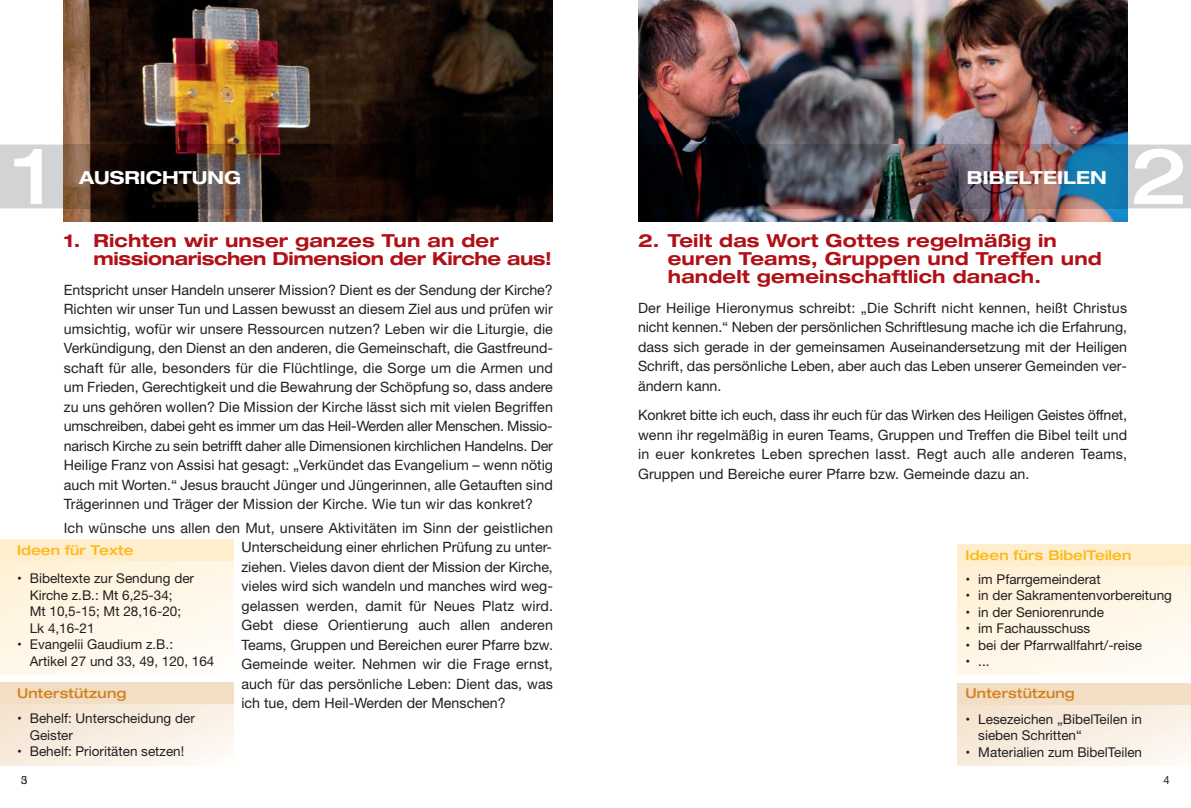
<style>
.page{position:relative;width:1191px;height:808px;background:#fff}
.page>*{position:absolute;margin:0;border:0;box-sizing:border-box;transform-origin:0 0}
.t1{font:500 expanded 78px "Helvetica Neue LT Std";color:#fff}
.t2{font:700 expanded 18px/18px "Helvetica Neue LT Std";letter-spacing:.01em;color:#b01016}
.t3{font:700 expanded 18px/18px "Helvetica Neue LT Std";letter-spacing:-.02em;color:#b01016}
.t4{font:700 expanded 18px "Helvetica Neue LT Std";color:#fff}
.t5{font:14.25px/19.5px "Helvetica Neue LT Std";letter-spacing:.005em;color:#231f20;text-align:justify}
.t6{font:13.5px/16.5px "Helvetica Neue";color:#231f20}
.t7{font:500 expanded 13.5px "Helvetica Neue LT Std";letter-spacing:.01em;color:#fdb813}
.t8{font:500 expanded 13.5px "Helvetica Neue LT Std";letter-spacing:.01em;color:#d2831f}
.t9{font:100 11.25px "Helvetica Neue";color:#231f20}
.t10{font:11.25px "Helvetica Neue LT Std";color:#231f20}
.s1{font-family:"Helvetica Neue LT Std";font-weight:400}
</style>
<div class="page">
<img style="left:64px;top:0;width:489px;height:221px">
<div style="left:0;top:145px;width:553px;height:63px;background:#d1d3d4"></div>
<img style="left:64px;top:145px;width:488px;height:63px">
<img style="left:638px;top:0;width:489px;height:221px">
<div style="left:1127px;top:145px;width:64px;height:63px;background:#d1d3d4"></div>
<img style="left:638px;top:145px;width:489px;height:63px">
<div style="left:957px;top:553px;width:234px;height:122px;background:linear-gradient(to right,#fff3dd,#fff9ee)"></div>
<div style="left:957px;top:683px;width:234px;height:82px;background:linear-gradient(to right,#f6e6d4,#fcf4ed)"></div>
<div style="left:957px;top:683px;width:234px;height:22px;background:#f2ddc5"></div>
<div style="left:957px;top:545px;width:234px;height:21px;background:#ffeece"></div>
<div style="left:0;top:543px;width:234px;height:131px;background:linear-gradient(to right,#fff4df,#fff9ef)"></div>
<div style="left:0;top:691px;width:234px;height:74px;background:linear-gradient(to right,#f6e6d4,#fcf6ef)"></div>
<div style="left:0;top:540px;width:234px;height:21px;background:#ffeece"></div>
<div style="left:0;top:683px;width:234px;height:21px;background:#f2ddc5"></div>
<h1 class="t1" style="left:12px;top:148px;width:41px">1</h1>
<p class="t4" style="left:79px;top:172px;width:163px">AUSRICHTUNG</p>
<p class="t3" style="left:94px;top:233px;width:460px;text-indent:-30px">1. Richten wir unser ganzes Tun an der missionarischen Dimension der Kirche aus!</p>
<p class="t5" style="left:64px;top:281px;width:491px">Entspricht unser Handeln unserer Mission? Dient es der Sendung der Kirche?<br>Richten wir unser Tun und Lassen bewusst an diesem Ziel aus und prüfen wir umsichtig, wofür wir unsere Ressourcen nutzen? Leben wir die Liturgie, die Verkündigung, den Dienst an den anderen, die Gemeinschaft, die Gastfreund&shy;schaft für alle, besonders für die Flüchtlinge, die Sorge um die Armen und um Frieden, Gerechtigkeit und die Bewahrung der Schöpfung so, dass andere zu uns gehören wollen? Die Mission der Kirche lässt sich mit vielen Begriffen umschreiben, dabei geht es immer um das Heil-Werden aller Menschen. Missio&shy;narisch Kirche zu sein betrifft daher alle Dimensionen kirchlichen Handelns. Der Heilige Franz von Assisi hat gesagt: „Verkündet das Evangelium – wenn nötig auch mit Worten.“ Jesus braucht Jünger und Jüngerinnen, alle Getauften sind Trägerinnen und Träger der Mission der Kirche. Wie tun wir das konkret?</p>
<p class="t5" style="left:241px;top:519px;width:313px;text-indent:-178px">Ich wünsche uns allen den Mut, unsere Aktivitäten im Sinn der geistlichen Unterscheidung einer ehrlichen Prüfung zu unter&shy;ziehen. Vieles davon dient der Mission der Kirche, vieles wird sich wandeln und manches wird weg&shy;gelassen werden, damit für Neues Platz wird.<br>Gebt diese Orientierung auch allen anderen Teams, Gruppen und Bereichen eurer Pfarre bzw.<br>Gemeinde weiter. Nehmen wir die Frage ernst, auch für das persönliche Leben: Dient das, was ich tue, dem Heil-Werden der Menschen?</p>
<p class="t7" style="left:17px;top:545px;width:118px">Ideen für Texte</p>
<p class="t6" style="left:30px;top:571px;width:166px;text-indent:-13px">• Bibeltexte zur Sendung der<br>Kirche z.B.: Mt 6,25-34;<br>Mt 10,5-15; Mt 28,16-20;<br>Lk 4,16-21</p>
<p class="t6" style="left:30px;top:637px;width:186px;text-indent:-13px">• Evangelii Gaudium z.B.:<br>Artikel 27 und 33, 49, 120, 164</p>
<p class="t8" style="left:17px;top:688px;width:111px">Unterstützung</p>
<p class="t6" style="left:30px;top:712px;width:167px;text-indent:-13px">• Behelf: Unterscheidung der<br>Geister</p>
<p class="t6" style="left:17px;top:745px;width:169px">• Behelf: Prioritäten setzen!</p>
<p class="t4" style="left:966px;top:172px;width:141px">BIBELTEILEN</p>
<h1 class="t1" style="left:1130px;top:148px;width:59px">2</h1>
<p class="t2" style="left:668px;top:233px;width:435px;text-indent:-30px">2. Teilt das Wort Gottes regelmäßig in euren Teams, Gruppen und Treffen und handelt gemeinschaftlich danach.</p>
<p class="t5" style="left:638px;top:299px;width:491px">Der Heilige Hieronymus schreibt: „Die Schrift nicht kennen, heißt Christus nicht kennen.“ Neben der persönlichen Schriftlesung mache ich die Erfahrung, dass sich gerade in der gemeinsamen Auseinandersetzung mit der Heiligen Schrift, das persönliche Leben, aber auch das Leben unserer Gemeinden ver&shy;ändern kann.</p>
<p class="t5" style="left:638px;top:407px;width:490px">Konkret bitte ich euch, dass ihr euch für das Wirken des Heiligen Geistes öffnet, wenn ihr regelmäßig in euren Teams, Gruppen und Treffen die Bibel teilt und in euer konkretes Leben sprechen lasst. Regt auch alle anderen Teams, Gruppen und Bereiche eurer Pfarre bzw. Gemeinde dazu an.</p>
<p class="t7" style="left:965px;top:550px;width:167px">Ideen fürs BibelTeilen</p>
<p class="t6" style="left:965px;top:572px;width:137px">• im Pfarrgemeinderat</p>
<p class="t6" style="left:965px;top:588px;width:208px">• in der Sakramentenvorbereitung</p>
<p class="t6" style="left:965px;top:605px;width:140px">• in der Seniorenrunde</p>
<p class="t6" style="left:965px;top:621px;width:126px">• im Fachausschuss</p>
<p class="t6" style="left:965px;top:638px;width:178px">• bei der Pfarrwallfahrt/-reise</p>
<p class="t6" style="left:965px;top:654px;width:26px">• ...</p>
<p class="t8" style="left:965px;top:688px;width:111px">Unterstützung</p>
<p class="t6" style="left:978px;top:712px;width:165px;text-indent:-13px">• Lesezeichen „BibelTeilen in sieben Schritten“</p>
<p class="t6" style="left:965px;top:745px;width:178px">• Materialien zum BibelTeilen</p>
<p class="t9" style="left:21px;top:776px;width:8px">5<span class="s1">3</span></p>
<p class="t10" style="left:1163px;top:775px;width:8px">4</p>
</div>
